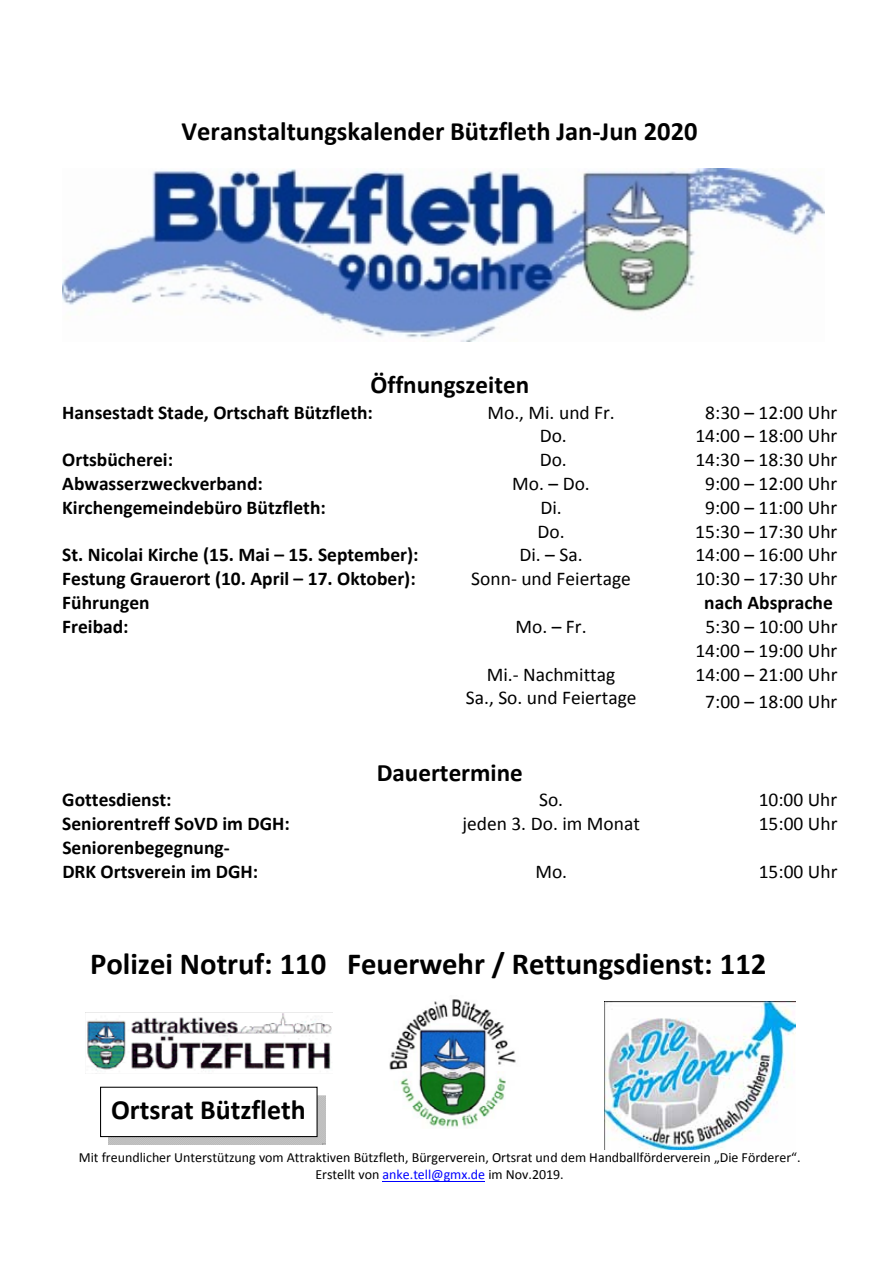
<style>
.page{position:relative;width:893px;height:1263px;background:#fff}
.page>*{position:absolute;margin:0;border:0;box-sizing:border-box;transform-origin:0 0}
.t1{font:700 30.75px "Calibri";color:#000}
.t2{font:700 27.9px "Calibri";color:#000}
.t3{font:700 26.55px "Calibri";color:#000}
.t4{font:700 25.05px "Calibri";color:#000}
.t5{font:19.5px/23.9px "Calibri";color:#000;text-align:center}
.t6{font:700 19.5px/23.9px "Calibri";color:#000}
.t7{font:13.95px/17.1px "Calibri";color:#000;text-align:center}
.s1{color:#00f}
</style>
<div class="page">
<hr style="left:383px;top:1181px;width:102px;height:1px;background:#00f">
<img style="left:85px;top:1012px;width:248px;height:59px">
<img style="left:62px;top:168px;width:762px;height:174px">
<img style="left:389px;top:999px;width:127px;height:129px">
<img style="left:109px;top:1095px;width:216px;height:50px">
<div style="left:101px;top:1087px;width:216px;height:49px;background:#fff"></div>
<div style="left:100px;top:1087px;width:218px;height:50px;border:1px solid #000"></div>
<img style="left:604px;top:1002px;width:191px;height:147px">
<h3 class="t3" style="left:182px;top:114px;width:517px">Veranstaltungskalender Bützfleth Jan‐Jun 2020</h3>
<p class="t4" style="left:370px;top:369px;width:160px">Öffnungszeiten</p>
<p class="t6" style="left:62px;top:400px;width:312px">Hansestadt Stade, Ortschaft Bützfleth:</p>
<p class="t5" style="left:487px;top:400px;width:129px">Mo., Mi. und Fr.</p>
<p class="t5" style="left:705px;top:400px;width:134px">8:30 – 12:00 Uhr</p>
<p class="t5" style="left:540px;top:424px;width:29px">Do.</p>
<p class="t5" style="left:695px;top:424px;width:144px">14:00 – 18:00 Uhr</p>
<p class="t6" style="left:62px;top:448px;width:112px">Ortsbücherei:</p>
<p class="t5" style="left:540px;top:448px;width:29px">Do.</p>
<p class="t5" style="left:695px;top:448px;width:143px">14:30 – 18:30 Uhr</p>
<p class="t6" style="left:62px;top:471px;width:202px">Abwasserzweckverband:</p>
<p class="t5" style="left:512px;top:472px;width:79px">Mo. – Do.</p>
<p class="t5" style="left:705px;top:472px;width:134px">9:00 – 12:00 Uhr</p>
<p class="t6" style="left:62px;top:495px;width:265px">Kirchengemeindebüro Bützfleth:</p>
<p class="t5" style="left:540px;top:495px;width:23px">Di.</p>
<p class="t5" style="left:705px;top:495px;width:134px">9:00 – 11:00 Uhr</p>
<p class="t5" style="left:537px;top:519px;width:29px">Do.</p>
<p class="t5" style="left:695px;top:519px;width:144px">15:30 – 17:30 Uhr</p>
<p class="t6" style="left:62px;top:543px;width:358px">St. Nicolai Kirche (15. Mai – 15. September):</p>
<p class="t5" style="left:519px;top:543px;width:65px">Di. – Sa.</p>
<p class="t5" style="left:695px;top:543px;width:143px">14:00 – 16:00 Uhr</p>
<p class="t6" style="left:62px;top:567px;width:355px">Festung Grauerort (10. April – 17. Oktober):</p>
<p class="t5" style="left:471px;top:567px;width:161px">Sonn‐ und Feiertage</p>
<p class="t5" style="left:695px;top:567px;width:143px">10:30 – 17:30 Uhr</p>
<p class="t6" style="left:62px;top:591px;width:89px">Führungen</p>
<p class="t6" style="left:704px;top:591px;width:130px">nach Absprache</p>
<p class="t6" style="left:62px;top:614px;width:68px">Freibad:</p>
<p class="t5" style="left:516px;top:614px;width:73px">Mo. – Fr.</p>
<p class="t5" style="left:466px;top:662px;width:172px">Mi.‐ Nachmittag<br>Sa., So. und Feiertage</p>
<p class="t5" style="left:695px;top:614px;width:144px">5:30 – 10:00 Uhr<br>14:00 – 19:00 Uhr<br>14:00 – 21:00 Uhr</p>
<p class="t5" style="left:705px;top:689px;width:134px">7:00 – 18:00 Uhr</p>
<p class="t4" style="left:377px;top:757px;width:148px">Dauertermine</p>
<p class="t6" style="left:62px;top:788px;width:111px">Gottesdienst:</p>
<p class="t5" style="left:539px;top:788px;width:26px">So.</p>
<p class="t5" style="left:759px;top:788px;width:80px">10:00 Uhr</p>
<p class="t6" style="left:62px;top:812px;width:229px">Seniorentreff SoVD im DGH:</p>
<p class="t5" style="left:462px;top:812px;width:179px">jeden 3. Do. im Monat</p>
<p class="t5" style="left:759px;top:812px;width:80px">15:00 Uhr</p>
<p class="t6" style="left:62px;top:836px;width:197px">Seniorenbegegnung‐<br>DRK Ortsverein im DGH:</p>
<p class="t5" style="left:535px;top:859px;width:33px">Mo.</p>
<p class="t5" style="left:759px;top:859px;width:80px">15:00 Uhr</p>
<h1 class="t1" style="left:90px;top:944px;width:678px">Polizei Notruf: 110 Feuerwehr / Rettungsdienst: 112</h1>
<h2 class="t2" style="left:111px;top:1092px;width:196px">Ortsrat Bützfleth</h2>
<p class="t7" style="left:79px;top:1149px;width:723px">Mit freundlicher Unterstützung vom Attraktiven Bützfleth, Bürgerverein, Ortsrat und dem Handballförderverein „Die Förderer“.<br>Erstellt von <span class="s1">anke.tell@gmx.de</span> im Nov.2019.</p>
</div>
